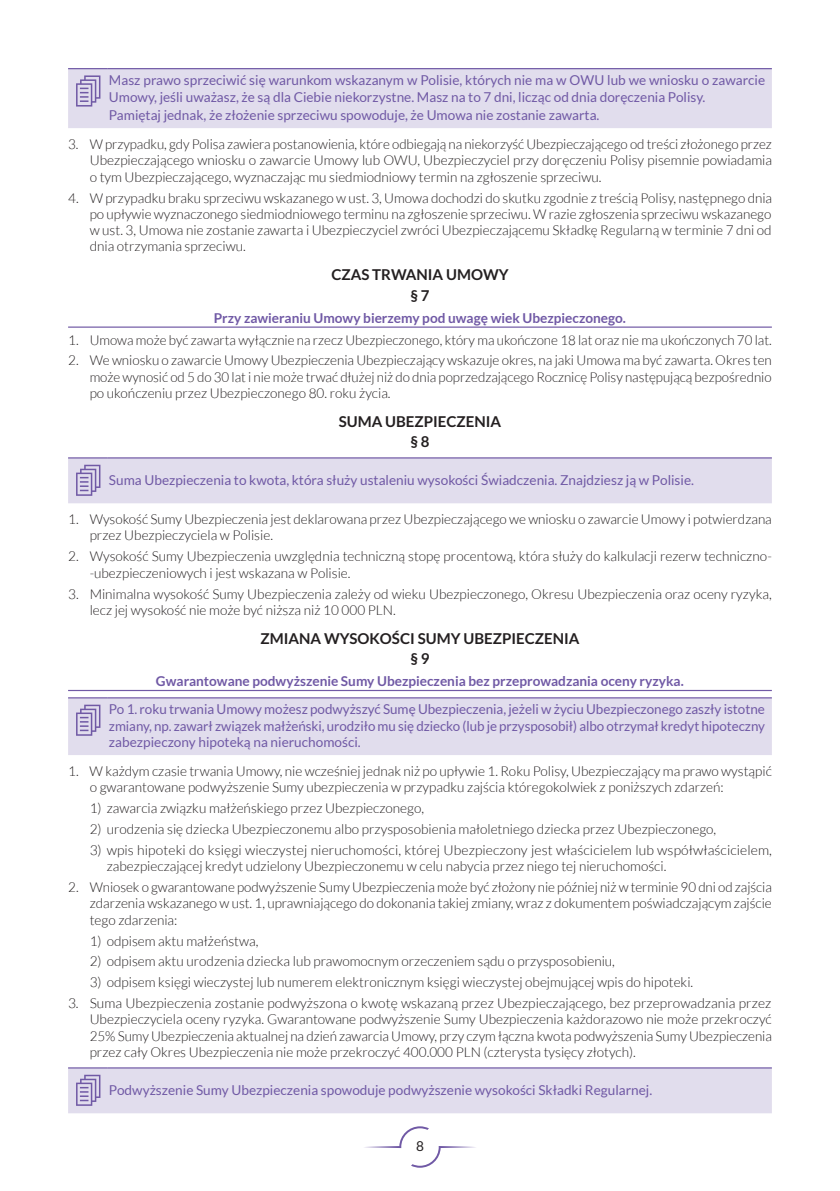
<style>
.page{position:relative;width:840px;height:1191px;background:#fff}
.page>*{position:absolute;margin:0;border:0;box-sizing:border-box;transform-origin:0 0}
.OW__ST____tekst_SKLE{font:700 15px "Lato";color:#231f20}
.OW__1_ponizej_tekstu{font:700 15px "Lato";color:#231f20}
._1{font:300 13.6px/16.4px "Lato";color:#231f20;text-align:justify}
.DO_OBJASNIEN_tekst_I{font:13.6px/16.4px "Lato";color:#7059a5}
.Podkreslone_0_6_0_6{font:700 13.6px "Lato";color:#7059a5}
.t1{font:13.6px "Lato";color:#231f20}
</style>
<div class="page">
<svg style="left:364px;top:1126px;width:112px;height:41px"></svg>
<hr style="left:68px;top:326px;width:703px;height:2px;background:#7059a5">
<hr style="left:68px;top:690px;width:703px;height:1px;background:#7059a5">
<div style="left:68px;top:69px;width:703px;height:59px;background:#e1dded"></div>
<hr style="left:68px;top:68px;width:40px;height:1px;background:#7059a5">
<hr style="left:108px;top:68px;width:663px;height:1px;background:#7059a5">
<svg style="left:76px;top:75px;width:24px;height:32px"></svg>
<hr style="left:68px;top:457px;width:40px;height:1px;background:#7059a5">
<hr style="left:108px;top:457px;width:663px;height:1px;background:#7059a5">
<div style="left:68px;top:458px;width:703px;height:45px;background:#e1dded"></div>
<div style="left:68px;top:698px;width:703px;height:57px;background:#e1dded"></div>
<hr style="left:68px;top:697px;width:40px;height:1px;background:#7059a5">
<hr style="left:108px;top:697px;width:663px;height:1px;background:#7059a5">
<svg style="left:76px;top:704px;width:24px;height:31px"></svg>
<hr style="left:68px;top:1067px;width:40px;height:1px;background:#7059a5">
<hr style="left:108px;top:1067px;width:663px;height:1px;background:#7059a5">
<div style="left:68px;top:1068px;width:703px;height:45px;background:#e1dded"></div>
<p class="DO_OBJASNIEN_tekst_I" style="left:109px;top:72px;width:657px">Masz prawo sprzeciwić się warunkom wskazanym w Polisie, których nie ma w OWU lub we wniosku o zawarcie<br>Umowy, jeśli uważasz, że są dla Ciebie niekorzystne. Masz na to 7 dni, licząc od dnia doręczenia Polisy.</p>
<p class="DO_OBJASNIEN_tekst_I" style="left:109px;top:107px;width:491px">Pamiętaj jednak, że złożenie sprzeciwu spowoduje, że Umowa nie zostanie zawarta.</p>
<p class="_1" style="left:90px;top:136px;width:683px;text-indent:-22px">3. W przypadku, gdy Polisa zawiera postanowienia, które odbiegają na niekorzyść Ubezpieczającego od treści złożonego przez Ubezpieczającego wniosku o zawarcie Umowy lub OWU, Ubezpieczyciel przy doręczeniu Polisy pisemnie powiadamia o tym Ubezpieczającego, wyznaczając mu siedmiodniowy termin na zgłoszenie sprzeciwu.</p>
<p class="_1" style="left:90px;top:189px;width:683px;text-indent:-22px">4. W przypadku braku sprzeciwu wskazanego w ust. 3, Umowa dochodzi do skutku zgodnie z treścią Polisy, następnego dnia po upływie wyznaczonego siedmiodniowego terminu na zgłoszenie sprzeciwu. W razie zgłoszenia sprzeciwu wskazanego w ust. 3, Umowa nie zostanie zawarta i Ubezpieczyciel zwróci Ubezpieczającemu Składkę Regularną w terminie 7 dni od dnia otrzymania sprzeciwu.</p>
<p class="OW__ST____tekst_SKLE" style="left:331px;top:266px;width:179px">CZAS TRWANIA UMOWY</p>
<p class="OW__1_ponizej_tekstu" style="left:410px;top:286px;width:21px">§ 7</p>
<p class="Podkreslone_0_6_0_6" style="left:214px;top:310px;width:413px">Przy zawieraniu Umowy bierzemy pod uwagę wiek Ubezpieczonego.</p>
<p class="_1" style="left:68px;top:331px;width:704px">1. Umowa może być zawarta wyłącznie na rzecz Ubezpieczonego, który ma ukończone 18 lat oraz nie ma ukończonych 70 lat.</p>
<p class="_1" style="left:90px;top:352px;width:683px;text-indent:-22px">2. We wniosku o zawarcie Umowy Ubezpieczenia Ubezpieczający wskazuje okres, na jaki Umowa ma być zawarta. Okres ten może wynosić od 5 do 30 lat i nie może trwać dłużej niż do dnia poprzedzającego Rocznicę Polisy następującą bezpośrednio po ukończeniu przez Ubezpieczonego 80. roku życia.</p>
<p class="OW__ST____tekst_SKLE" style="left:338px;top:413px;width:164px">SUMA UBEZPIECZENIA</p>
<p class="OW__1_ponizej_tekstu" style="left:410px;top:433px;width:21px">§ 8</p>
<p class="DO_OBJASNIEN_tekst_I" style="left:109px;top:472px;width:586px">Suma Ubezpieczenia to kwota, która służy ustaleniu wysokości Świadczenia. Znajdziesz ją w Polisie.</p>
<p class="_1" style="left:90px;top:511px;width:683px;text-indent:-22px">1. Wysokość Sumy Ubezpieczenia jest deklarowana przez Ubezpieczającego we wniosku o zawarcie Umowy i potwierdzana przez Ubezpieczyciela w Polisie.</p>
<p class="_1" style="left:90px;top:548px;width:683px;text-indent:-22px">2. Wysokość Sumy Ubezpieczenia uwzględnia techniczną stopę procentową, która służy do kalkulacji rezerw techniczno--ubezpieczeniowych i jest wskazana w Polisie.</p>
<p class="_1" style="left:90px;top:585px;width:683px;text-indent:-22px">3. Minimalna wysokość Sumy Ubezpieczenia zależy od wieku Ubezpieczonego, Okresu Ubezpieczenia oraz oceny ryzyka, lecz jej wysokość nie może być niższa niż 10 000 PLN.</p>
<p class="OW__ST____tekst_SKLE" style="left:260px;top:629px;width:320px">ZMIANA WYSOKOŚCI SUMY UBEZPIECZENIA</p>
<p class="OW__1_ponizej_tekstu" style="left:410px;top:650px;width:21px">§ 9</p>
<p class="Podkreslone_0_6_0_6" style="left:156px;top:673px;width:529px">Gwarantowane podwyższenie Sumy Ubezpieczenia bez przeprowadzania oceny ryzyka.</p>
<p class="DO_OBJASNIEN_tekst_I" style="left:109px;top:701px;width:657px;text-align:justify">Po 1. roku trwania Umowy możesz podwyższyć Sumę Ubezpieczenia, jeżeli w życiu Ubezpieczonego zaszły istotne zmiany, np. zawarł związek małżeński, urodziło mu się dziecko (lub je przysposobił) albo otrzymał kredyt hipoteczny zabezpieczony hipoteką na nieruchomości.</p>
<p class="_1" style="left:90px;top:763px;width:683px;text-indent:-22px">1. W każdym czasie trwania Umowy, nie wcześniej jednak niż po upływie 1. Roku Polisy, Ubezpieczający ma prawo wystąpić o gwarantowane podwyższenie Sumy ubezpieczenia w przypadku zajścia któregokolwiek z poniższych zdarzeń:</p>
<p class="_1" style="left:90px;top:800px;width:336px">1) zawarcia związku małżeńskiego przez Ubezpieczonego,</p>
<p class="_1" style="left:90px;top:821px;width:627px">2) urodzenia się dziecka Ubezpieczonemu albo przysposobienia małoletniego dziecka przez Ubezpieczonego,</p>
<p class="_1" style="left:107px;top:842px;width:666px;text-indent:-17px">3) wpis hipoteki do księgi wieczystej nieruchomości, której Ubezpieczony jest właścicielem lub współwłaścicielem, zabezpieczającej kredyt udzielony Ubezpieczonemu w celu nabycia przez niego tej nieruchomości.</p>
<p class="_1" style="left:90px;top:879px;width:683px;text-indent:-22px">2. Wniosek o gwarantowane podwyższenie Sumy Ubezpieczenia może być złożony nie później niż w terminie 90 dni od zajścia zdarzenia wskazanego w ust. 1, uprawniającego do dokonania takiej zmiany, wraz z dokumentem poświadczającym zajście tego zdarzenia:</p>
<p class="_1" style="left:90px;top:932px;width:170px">1) odpisem aktu małżeństwa,</p>
<p class="_1" style="left:90px;top:953px;width:526px">2) odpisem aktu urodzenia dziecka lub prawomocnym orzeczeniem sądu o przysposobieniu,</p>
<p class="_1" style="left:90px;top:974px;width:604px">3) odpisem księgi wieczystej lub numerem elektronicznym księgi wieczystej obejmującej wpis do hipoteki.</p>
<p class="_1" style="left:90px;top:995px;width:683px;text-indent:-22px">3. Suma Ubezpieczenia zostanie podwyższona o kwotę wskazaną przez Ubezpieczającego, bez przeprowadzania przez Ubezpieczyciela oceny ryzyka. Gwarantowane podwyższenie Sumy Ubezpieczenia każdorazowo nie może przekroczyć 25% Sumy Ubezpieczenia aktualnej na dzień zawarcia Umowy, przy czym łączna kwota podwyższenia Sumy Ubezpieczenia przez cały Okres Ubezpieczenia nie może przekroczyć 400.000 PLN (czterysta tysięcy złotych).</p>
<p class="DO_OBJASNIEN_tekst_I" style="left:109px;top:1081px;width:544px">Podwyższenie Sumy Ubezpieczenia spowoduje podwyższenie wysokości Składki Regularnej.</p>
<p class="t1" style="left:416px;top:1138px;width:9px">8</p>
</div>
